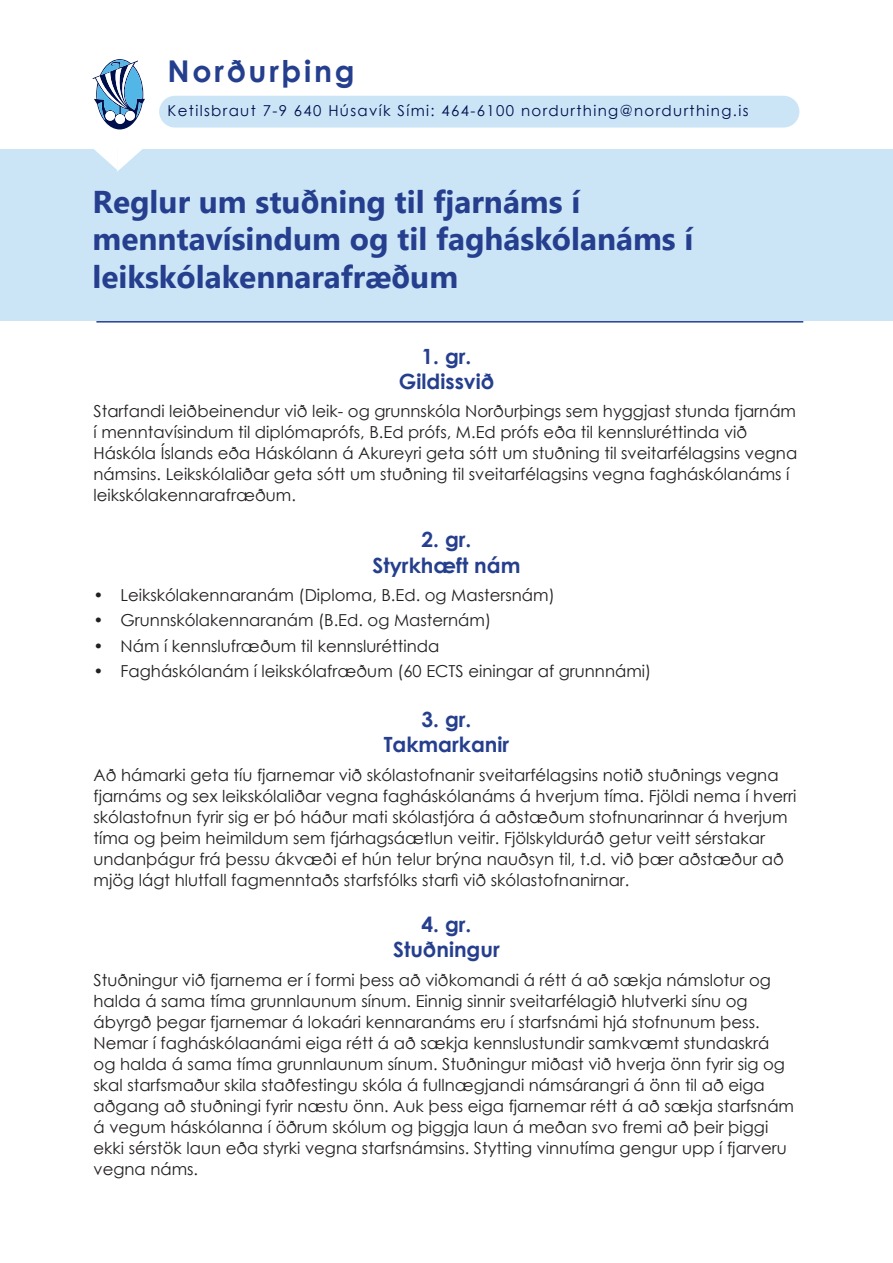
<style>
.page{position:relative;width:893px;height:1263px;background:#fff}
.page>*{position:absolute;margin:0;border:0;box-sizing:border-box;transform-origin:0 0}
.t1{font:700 31.5px/37.8px "Gadugi";color:#253f8e}
.t2{font:700 30px "Century Gothic";letter-spacing:.09em;color:#253f8e}
.t3{font:700 21px "Century Gothic";color:#253f8e}
.t4{font:16.5px/21px "Century Gothic";color:#231f20}
.t5{font:15px "Century Gothic";letter-spacing:.09em;color:#000e4c}
</style>
<div class="page">
<div style="left:0;top:149px;width:893px;height:172px;background:#cbe5f7"></div>
<div style="left:159px;top:96px;width:640px;height:32px;background:#cbe5f7;border-radius:16px"></div>
<svg style="left:92px;top:59px;width:53px;height:113px"></svg>
<hr style="left:96px;top:321px;width:707px;height:2px;background:#253f8e">
<h2 class="t2" style="left:168px;top:48px;width:188px">Norðurþing</h2>
<p class="t5" style="left:168px;top:100px;width:582px">Ketilsbraut 7-9 640 Húsavík Sími: 464-6100 nordurthing@nordurthing.is</p>
<h1 class="t1" style="left:93px;top:182px;width:602px">Reglur um stuðning til fjarnáms í menntavísindum og til fagháskólanáms í leikskólakennarafræðum</h1>
<p class="t3" style="left:421px;top:340px;width:51px">1. gr.</p>
<p class="t3" style="left:399px;top:365px;width:97px">Gildissvið</p>
<p class="t4" style="left:94px;top:400px;width:705px">Starfandi leiðbeinendur við leik- og grunnskóla Norðurþings sem hyggjast stunda fjarnám í menntavísindum til diplómaprófs, B.Ed prófs, M.Ed prófs eða til kennsluréttinda við Háskóla Íslands eða Háskólann á Akureyri geta sótt um stuðning til sveitarfélagsins vegna námsins. Leikskólaliðar geta sótt um stuðning til sveitarfélagsins vegna fagháskólanáms í leikskólakennarafræðum.</p>
<p class="t3" style="left:421px;top:524px;width:51px">2. gr.</p>
<p class="t3" style="left:373px;top:549px;width:149px">Styrkhæft nám</p>
<p class="t4" style="left:94px;top:584px;width:463px">• Leikskólakennaranám (Diploma, B.Ed. og Mastersnám)</p>
<p class="t4" style="left:94px;top:610px;width:399px">• Grunnskólakennaranám (B.Ed. og Masternám)</p>
<p class="t4" style="left:94px;top:635px;width:347px">• Nám í kennslufræðum til kennsluréttinda</p>
<p class="t4" style="left:94px;top:660px;width:559px">• Fagháskólanám í leikskólafræðum (60 ECTS einingar af grunnnámi)</p>
<p class="t3" style="left:421px;top:704px;width:51px">3. gr.</p>
<p class="t3" style="left:384px;top:729px;width:127px">Takmarkanir</p>
<p class="t4" style="left:94px;top:764px;width:704px">Að hámarki geta tíu fjarnemar við skólastofnanir sveitarfélagsins notið stuðnings vegna fjarnáms og sex leikskólaliðar vegna fagháskólanáms á hverjum tíma. Fjöldi nema í hverri skólastofnun fyrir sig er þó háður mati skólastjóra á aðstæðum stofnunarinnar á hverjum tíma og þeim heimildum sem fjárhagsáætlun veitir. Fjölskylduráð getur veitt sérstakar undanþágur frá þessu ákvæði ef hún telur brýna nauðsyn til, t.d. við þær aðstæður að mjög lágt hlutfall fagmenntaðs starfsfólks starfi við skólastofnanirnar.</p>
<p class="t3" style="left:421px;top:908px;width:51px">4. gr.</p>
<p class="t3" style="left:393px;top:934px;width:108px">Stuðningur</p>
<p class="t4" style="left:94px;top:969px;width:702px">Stuðningur við fjarnema er í formi þess að viðkomandi á rétt á að sækja námslotur og halda á sama tíma grunnlaunum sínum. Einnig sinnir sveitarfélagið hlutverki sínu og ábyrgð þegar fjarnemar á lokaári kennaranáms eru í starfsnámi hjá stofnunum þess.<br>Nemar í fagháskólaanámi eiga rétt á að sækja kennslustundir samkvæmt stundaskrá og halda á sama tíma grunnlaunum sínum. Stuðningur miðast við hverja önn fyrir sig og skal starfsmaður skila staðfestingu skóla á fullnægjandi námsárangri á önn til að eiga aðgang að stuðningi fyrir næstu önn. Auk þess eiga fjarnemar rétt á að sækja starfsnám á vegum háskólanna í öðrum skólum og þiggja laun á meðan svo fremi að þeir þiggi ekki sérstök laun eða styrki vegna starfsnámsins. Stytting vinnutíma gengur upp í fjarveru vegna náms.</p>
</div>
